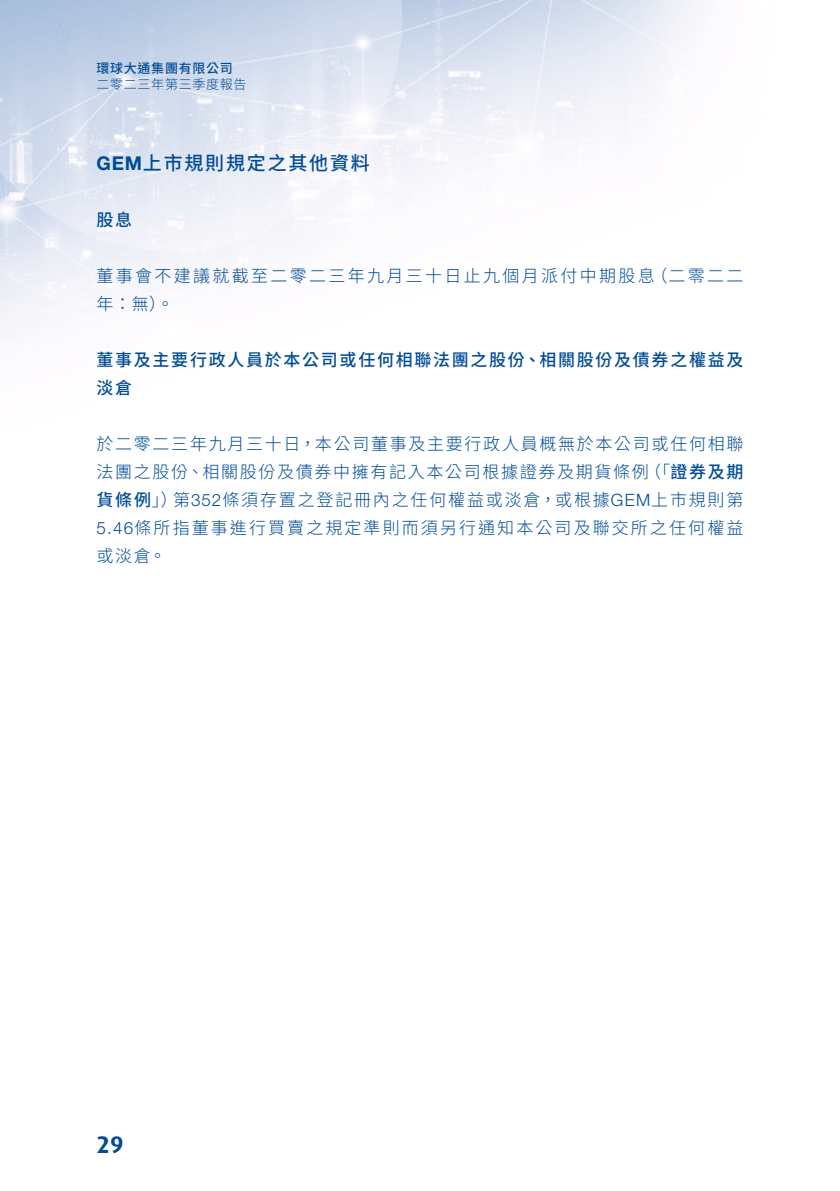
<style>
.page{position:relative;width:840px;height:1191px;background:#fff}
.page>*{position:absolute;margin:0;border:0;box-sizing:border-box;transform-origin:0 0}
.t1{font:700 24px "Dax";color:#004c97}
.Heading_1{font:500 19px "Source Han Sans TC";letter-spacing:.095em;color:#004c97}
.Body_Text{font:300 17px/28px "Source Han Sans TC";letter-spacing:.105em;color:#004c97}
.Heading_2{font:500 17px/28px "Source Han Sans TC";letter-spacing:.1em;color:#004c97}
.Body_Text-2{font:300 17px/28px "Source Han Sans TC";letter-spacing:.135em;color:#004c97}
.t2{font:300 13px "Source Han Sans TC";letter-spacing:.055em;color:#004c97}
.t3{font:500 13px "Source Han Sans TC";letter-spacing:.055em;color:#004c97}
.s1{font-family:"Helvetica Neue LT Std";font-weight:700}
.s2{font-weight:500}
.s3{font-family:"Helvetica Neue LT Std"}
</style>
<div class="page">
<img style="left:0;top:0;width:698px;height:323px">
<p class="t3" style="left:96px;top:61px;width:138px">環球大通集團有限公司</p>
<p class="t2" style="left:96px;top:77px;width:151px">二零二三年第三季度報告</p>
<p class="Heading_1" style="left:96px;top:152px;width:275px"><span class="s1">GEM</span>上市規則規定之其他資料</p>
<p class="Heading_2" style="left:96px;top:206px;width:37px">股息</p>
<p class="Body_Text" style="left:650px;top:262px;width:94px">（二零二二</p>
<p class="Body_Text-2" style="left:96px;top:262px;width:559px">董事會不建議就截至二零二三年九月三十日止九個月派付中期股息年：無。(</p>
<p class="Heading_2" style="left:96px;top:346px;width:648px">董事及主要行政人員於本公司或任何相聯法團之股份、相關股份及債券之權益及淡倉</p>
<p class="Body_Text" style="left:96px;top:430px;width:648px;text-align:right">於二零二三年九月三十日，本公司董事及主要行政人員概無於本公司或任何相聯（「<span class="s2">證券及期</span></p>
<p class="Body_Text" style="left:173px;top:458px;width:571px;text-indent:-77px">法團之股份、相關股份及債券中擁有記入本公司根據證券及期貨條例<br>第<span class="s3">352</span>條須存置之登記冊內之任何權益或淡倉，或根據<span class="s3">GEM</span>上市規則第</p>
<p class="Body_Text" style="left:96px;top:486px;width:648px"><span class="s2">貨條例</span>」）<br><span class="s3">5.46</span>條所指董事進行買賣之規定準則而須另行通知本公司及聯交所之任何權益或淡倉。</p>
<h1 class="t1" style="left:96px;top:1131px;width:29px">29</h1>
</div>
